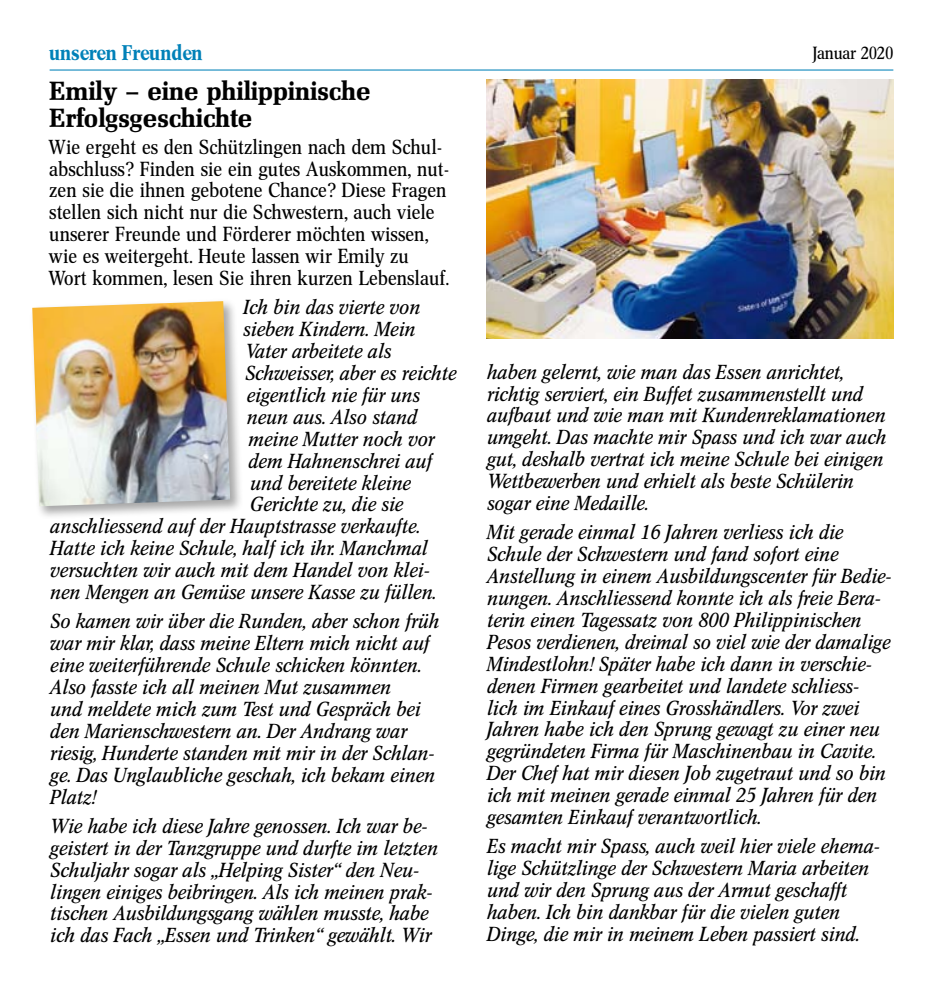
<style>
.page{position:relative;width:943px;height:993px;background:#fff}
.page>*{position:absolute;margin:0;border:0;box-sizing:border-box;transform-origin:0 0}
.t1{font:26.25px/26.8px "Mel Bol";color:#000}
.t2{font:21px "Cnn Med";color:#0081b8}
.t3{font:20.12px/21.9px "Cnn Ita";letter-spacing:.015em;color:#000;scale:1.05 1}
.t4{font:20.12px/21.9px "Cnn Reg";letter-spacing:.015em;color:#000;scale:1.05 1}
.t5{font:17.5px "Cnn Reg";color:#000;scale:1.05 1}
</style>
<div class="page">
<img style="left:486px;top:79px;width:407px;height:260px">
<hr style="left:50px;top:69px;width:843px;height:1px;background:#0081b8">
<div style="left:29px;top:298px;width:214px;height:221px;background:#000;opacity:.35"></div>
<img style="left:32px;top:301px;width:198px;height:205px">
<p class="t2" style="left:50px;top:40px;width:155px">unseren Freunden</p>
<p class="t5" style="left:812px;top:43px;width:78px">Januar 2020</p>
<h1 class="t1" style="left:50px;top:77px;width:322px">Emily – eine philippinische<br>Erfolgsgeschichte</h1>
<p class="t4" style="left:50px;top:136px;width:382px">Wie ergeht es den Schützlingen nach dem Schul&shy;abschluss? Finden sie ein gutes Auskommen, nut&shy;zen sie die ihnen gebotene Chance? Diese Fragen stellen sich nicht nur die Schwestern, auch viele unserer Freunde und Förderer möchten wissen, wie es weitergeht. Heute lassen wir Emily zu Wort kommen, lesen Sie ihren kurzen Lebenslauf.</p>
<p class="t3" style="left:242px;top:296px;width:170px">Ich bin das vierte von</p>
<p class="t3" style="left:242px;top:318px;width:165px">sieben Kindern. Mein</p>
<p class="t3" style="left:244px;top:340px;width:141px">Vater arbeitete als</p>
<p class="t3" style="left:244px;top:362px;width:202px">Schweisser, aber es reichte</p>
<p class="t3" style="left:246px;top:384px;width:166px">eigentlich nie für uns</p>
<p class="t3" style="left:246px;top:406px;width:164px">neun aus. Also stand</p>
<p class="t3" style="left:248px;top:428px;width:178px">meine Mutter noch vor</p>
<p class="t3" style="left:248px;top:450px;width:176px">dem Hahnenschrei auf</p>
<p class="t3" style="left:250px;top:471px;width:154px">und bereitete kleine</p>
<p class="t3" style="left:250px;top:493px;width:147px">Gerichte zu, die sie</p>
<p class="t3" style="left:50px;top:515px;width:353px">anschliessend auf der Hauptstrasse verkaufte.</p>
<p class="t3" style="left:50px;top:537px;width:360px">Hatte ich keine Schule, half ich ihr. Manchmal</p>
<p class="t3" style="left:50px;top:559px;width:363px">versuchten wir auch mit dem Handel von klei-</p>
<p class="t3" style="left:50px;top:581px;width:369px">nen Mengen an Gemüse unsere Kasse zu füllen.</p>
<p class="t3" style="left:50px;top:610px;width:371px">So kamen wir über die Runden, aber schon früh war mir klar, dass meine Eltern mich nicht auf eine weiterführende Schule schicken könnten.<br>Also fasste ich all meinen Mut zusammen<br>und meldete mich zum Test und Gespräch bei den Marienschwestern an. Der Andrang war riesig, Hunderte standen mit mir in der Schlan&shy;ge. Das Unglaubliche geschah, ich bekam einen Platz!</p>
<p class="t3" style="left:50px;top:814px;width:370px">Wie habe ich diese Jahre genossen. Ich war be&shy;geistert in der Tanzgruppe und durfte im letzten Schuljahr sogar als „Helping Sister“ den Neu&shy;lingen einiges beibringen. Als ich meinen prak&shy;tischen Ausbildungsgang wählen musste, habe ich das Fach „Essen und Trinken“ gewählt. Wir</p>
<p class="t3" style="left:486px;top:361px;width:381px">haben gelernt, wie man das Essen anrichtet, richtig serviert, ein Buffet zusammenstellt und aufbaut und wie man mit Kundenreklamationen umgeht. Das machte mir Spass und ich war auch gut, deshalb vertrat ich meine Schule bei einigen Wettbewerben und erhielt als beste Schülerin sogar eine Medaille.</p>
<p class="t3" style="left:486px;top:521px;width:387px">Mit gerade einmal 16 Jahren verliess ich die Schule der Schwestern und fand sofort eine Anstellung in einem Ausbildungscenter für Bedie&shy;nungen. Anschliessend konnte ich als freie Bera&shy;terin einen Tagessatz von 800 Philippinischen Pesos verdienen, dreimal so viel wie der damalige Mindestlohn! Später habe ich dann in verschie&shy;denen Firmen gearbeitet und landete schliess&shy;lich im Einkauf eines Grosshändlers. Vor zwei Jahren habe ich den Sprung gewagt zu einer neu gegründeten Firma für Maschinenbau in Cavite.<br>Der Chef hat mir diesen Job zugetraut und so bin ich mit meinen gerade einmal 25 Jahren für den gesamten Einkauf verantwortlich.</p>
<p class="t3" style="left:486px;top:835px;width:376px">Es macht mir Spass, auch weil hier viele ehema&shy;lige Schützlinge der Schwestern Maria arbeiten und wir den Sprung aus der Armut geschafft haben. Ich bin dankbar für die vielen guten Dinge, die mir in meinem Leben passiert sind.</p>
</div>
